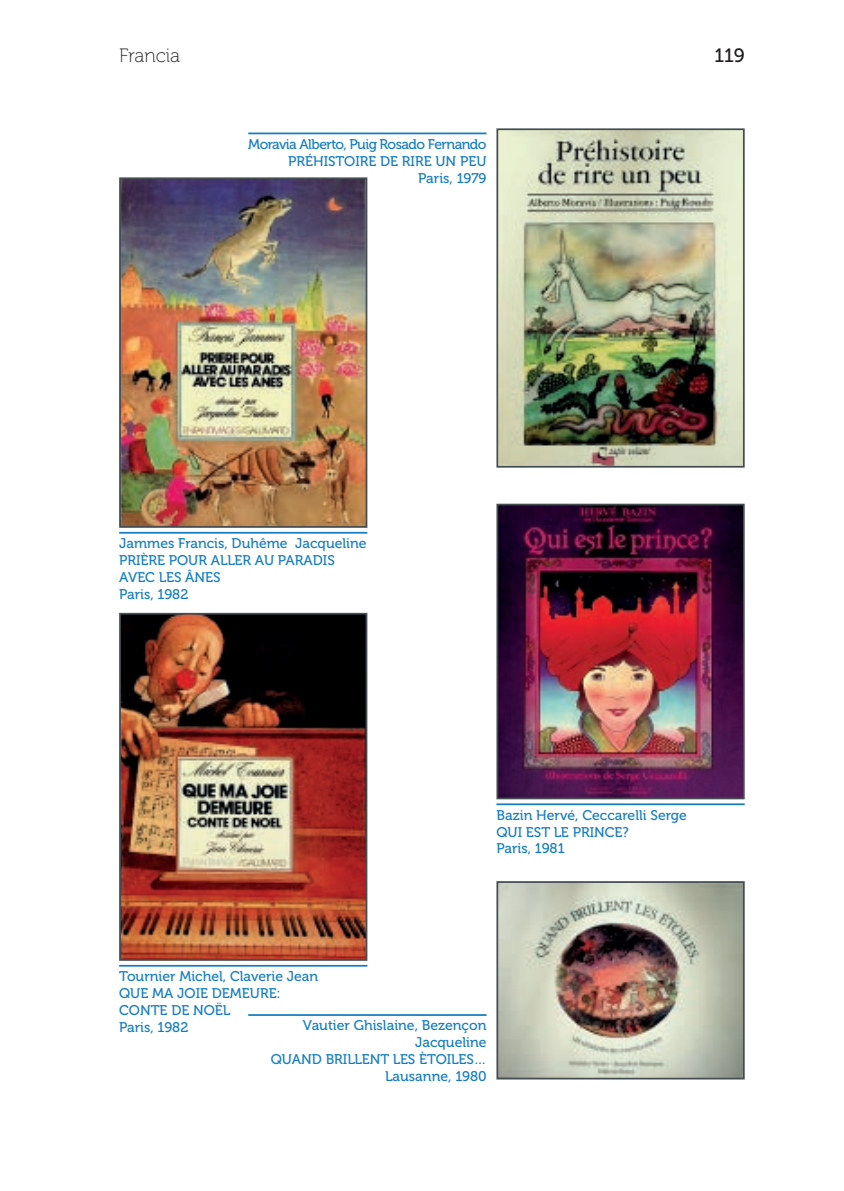
<style>
.page{position:relative;width:844px;height:1191px;background:#fff}
.page>*{position:absolute;margin:0;border:0;box-sizing:border-box;transform-origin:0 0}
.t1{font:19.25px "Museo 100";color:#231f20}
.t2{font:19.25px "Museo 500";color:#231f20}
.DIDA{font:14px/16.8px "Museo 500";color:#147dc0}
.DIDA_SX{font:14px/16.8px "Museo 500";color:#147dc0;text-align:right}
.DIDA_SX-2{font:14px "Museo 500";letter-spacing:-.04em;color:#147dc0}
</style>
<div class="page">
<img style="left:499px;top:507px;width:242px;height:289px">
<div style="left:496px;top:504px;width:248px;height:295px;border:2px solid #454c52"></div>
<hr style="left:496px;top:803px;width:248px;height:2px;background:#147dc0">
<img style="left:122px;top:616px;width:242px;height:341px">
<div style="left:119px;top:613px;width:248px;height:347px;border:2px solid #454c52"></div>
<hr style="left:119px;top:965px;width:248px;height:1px;background:#147dc0">
<img style="left:499px;top:884px;width:242px;height:192px">
<div style="left:496px;top:881px;width:248px;height:198px;border:2px solid #454c52"></div>
<hr style="left:248px;top:1014px;width:238px;height:2px;background:#147dc0">
<img style="left:122px;top:180px;width:242px;height:345px">
<div style="left:119px;top:177px;width:248px;height:351px;border:2px solid #454c52"></div>
<hr style="left:119px;top:532px;width:248px;height:1px;background:#147dc0">
<img style="left:499px;top:131px;width:242px;height:333px">
<div style="left:496px;top:128px;width:248px;height:339px;border:2px solid #454c52"></div>
<hr style="left:248px;top:132px;width:238px;height:2px;background:#147dc0">
<h1 class="t1" style="left:119px;top:45px;width:63px">Francia</h1>
<h1 class="t2" style="left:714px;top:44px;width:32px">119</h1>
<p class="DIDA_SX-2" style="left:248px;top:136px;width:240px">Moravia Alberto, Puig Rosado Fernando</p>
<p class="DIDA_SX" style="left:288px;top:153px;width:200px">PRÉHISTOIRE DE RIRE UN PEU</p>
<p class="DIDA_SX" style="left:418px;top:169px;width:70px">Paris, 1979</p>
<p class="DIDA" style="left:119px;top:535px;width:249px">Jammes Francis, Duhême Jacqueline</p>
<p class="DIDA" style="left:119px;top:552px;width:217px">PRIÈRE POUR ALLER AU PARADIS<br>AVEC LES ÂNES</p>
<p class="DIDA" style="left:119px;top:585px;width:71px">Paris, 1982</p>
<p class="DIDA" style="left:496px;top:806px;width:192px">Bazin Hervé, Ceccarelli Serge</p>
<p class="DIDA" style="left:496px;top:823px;width:134px">QUI EST LE PRINCE?</p>
<p class="DIDA" style="left:496px;top:840px;width:70px">Paris, 1981</p>
<p class="DIDA" style="left:119px;top:968px;width:201px">Tournier Michel, Claverie Jean</p>
<p class="DIDA" style="left:119px;top:985px;width:163px">QUE MA JOIE DEMEURE:</p>
<p class="DIDA" style="left:119px;top:1001px;width:113px">CONTE DE NOËL</p>
<p class="DIDA" style="left:119px;top:1018px;width:71px">Paris, 1982</p>
<p class="DIDA_SX" style="left:303px;top:1017px;width:185px">Vautier Ghislaine, Bezençon<br>Jacqueline</p>
<p class="DIDA_SX" style="left:271px;top:1051px;width:217px">QUAND BRILLENT LES ÈTOILES…</p>
<p class="DIDA_SX" style="left:385px;top:1068px;width:103px">Lausanne, 1980</p>
</div>
